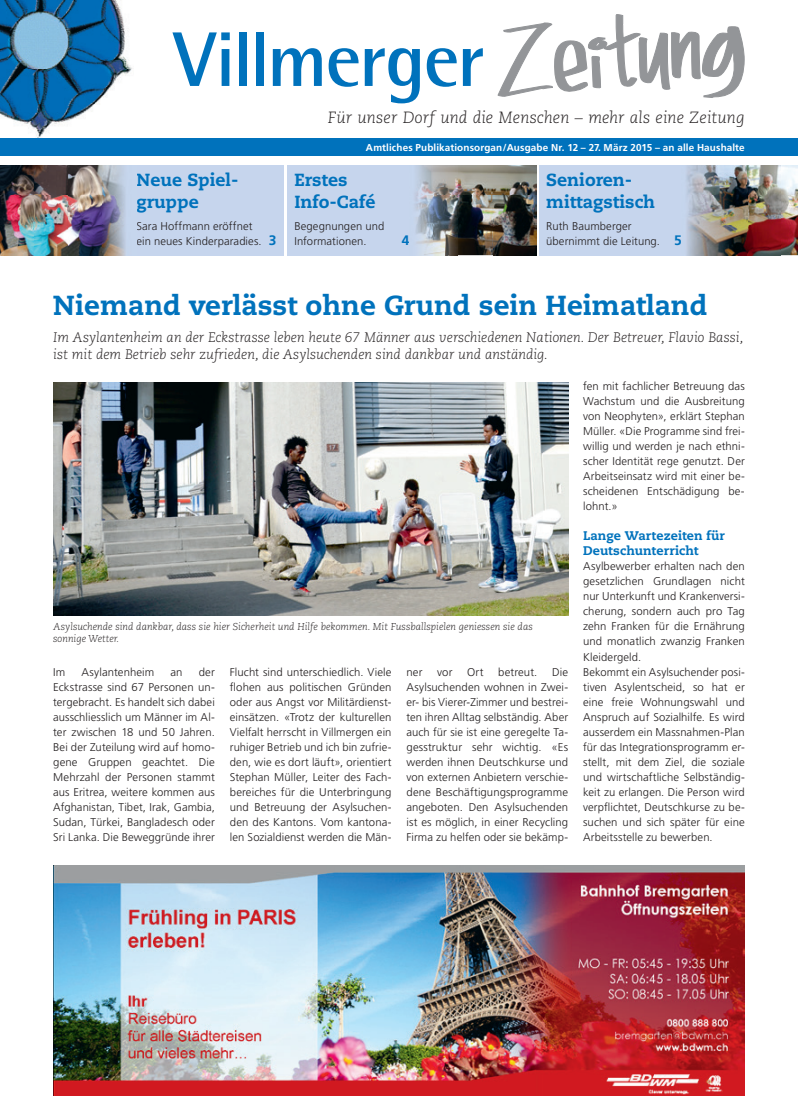
<style>
.page{position:relative;width:798px;height:1117px;background:#fff}
.page>*{position:absolute;margin:0;border:0;box-sizing:border-box;transform-origin:0 0}
.t1{font:700 77.5px "Rotis Semi Sans";letter-spacing:-.03em;color:#0072bc}
.t2{font:800 27.5px "Caecilia";color:#0072bc}
.t3{font:800 17.5px/22.5px "Caecilia";color:#0072bc}
.t4{font:italic 300 16.25px "Caecilia";letter-spacing:.005em;color:#231f20}
.t5{font:italic 300 13.75px/16.5px "Caecilia";color:#231f20}
.t6{font:700 13.75px "Frutiger";color:#0072bc}
.t7{font:800 12.5px/15px "Caecilia";letter-spacing:.005em;color:#0072bc}
.t8{font:300 11.25px/15px "Frutiger";letter-spacing:.01em;color:#231f20}
.t9{font:italic 300 10px/12px "Caecilia";color:#231f20}
.t10{font:700 10px "Frutiger";letter-spacing:.015em;color:#fff}
.s1{font-weight:700;font-size:13.75px;color:#0072bc}
</style>
<div class="page">
<div style="left:0;top:138px;width:797px;height:18px;background:#0072bc"></div>
<svg style="left:497px;top:14px;width:247px;height:84px"></svg>
<img style="left:0;top:0;width:132px;height:138px">
<div style="left:0;top:165px;width:283px;height:90px;background:#c6d5ed"></div>
<div style="left:287px;top:165px;width:170px;height:90px;background:#c6d5ed"></div>
<div style="left:539px;top:165px;width:241px;height:90px;background:#c6d5ed"></div>
<img style="left:0;top:165px;width:34px;height:30px">
<img style="left:0;top:195px;width:34px;height:30px">
<img style="left:34px;top:255px;width:34px;height:1px">
<img style="left:68px;top:255px;width:34px;height:1px">
<img style="left:102px;top:255px;width:34px;height:1px">
<img style="left:34px;top:165px;width:91px;height:60px">
<img style="left:0;top:225px;width:126px;height:30px">
<img style="left:457px;top:165px;width:78px;height:60px">
<img style="left:409px;top:255px;width:42px;height:1px">
<img style="left:457px;top:225px;width:78px;height:30px">
<img style="left:415px;top:165px;width:42px;height:90px">
<img style="left:747px;top:165px;width:50px;height:60px">
<img style="left:681px;top:255px;width:39px;height:1px">
<img style="left:720px;top:255px;width:39px;height:1px">
<img style="left:780px;top:225px;width:17px;height:30px">
<img style="left:686px;top:165px;width:61px;height:90px">
<img style="left:747px;top:225px;width:33px;height:30px">
<img style="left:53px;top:382px;width:515px;height:233px">
<img style="left:53px;top:865px;width:691px;height:230px">
<h1 class="t1" style="left:174px;top:12px;width:312px">Villmerger</h1>
<h3 class="t4" style="left:327px;top:108px;width:418px">Für unser Dorf und die Menschen – mehr als eine Zeitung</h3>
<p class="t10" style="left:366px;top:141px;width:380px">Amtliches Publikationsorgan/Ausgabe Nr. 12 – 27. März 2015 – an alle Haushalte</p>
<h3 class="t3" style="left:136px;top:168px;width:104px">Neue Spiel&shy;gruppe</h3>
<p class="t8" style="left:136px;top:219px;width:142px">Sara Hoffmann eröffnet<br>ein neues Kinderparadies. <span class="s1">3</span></p>
<h3 class="t3" style="left:546px;top:168px;width:110px">Senioren&shy;mittagstisch</h3>
<p class="t8" style="left:546px;top:219px;width:137px">Ruth Baumberger übernimmt die Leitung. <span class="s1">5</span></p>
<h3 class="t3" style="left:294px;top:168px;width:83px">Erstes<br>Info-Café</h3>
<p class="t8" style="left:294px;top:219px;width:91px">Begegnungen und<br>Informationen.</p>
<p class="t6" style="left:402px;top:232px;width:9px">4</p>
<h2 class="t2" style="left:53px;top:288px;width:655px">Niemand verlässt ohne Grund sein Heimatland</h2>
<p class="t5" style="left:53px;top:329px;width:691px">Im Asylantenheim an der Eckstrasse leben heute 67 Männer aus verschiedenen Nationen. Der Betreuer, Flavio Bassi, ist mit dem Betrieb sehr zufrieden, die Asylsuchenden sind dankbar und anständig.</p>
<p class="t9" style="left:53px;top:621px;width:481px">Asylsuchende sind dankbar, dass sie hier Sicherheit und Hilfe bekommen. Mit Fussballspielen geniessen sie das sonnige Wetter.</p>
<p class="t8" style="left:53px;top:664px;width:163px;text-align:justify;text-indent:145px">der Eckstras se sind 67 Personen un&shy;tergebracht. Es handelt sich dabei ausschliesslich um Männer im Al&shy;ter zwischen 18 und 50 Jahren.<br>Bei der Zuteilung wird auf homo&shy;gene Gruppen geachtet. Die Mehrzahl der Personen stammt aus Eritrea, weitere kommen aus Afghanistan, Tibet, Irak, Gambia, Sudan, Türkei, Bangladesch oder Sri Lanka. Die Beweggründe ihrer</p>
<p class="t8" style="left:230px;top:664px;width:163px;text-align:justify">Flucht sind unterschiedlich. Viele flohen aus politischen Gründen oder aus Angst vor Militärdienst&shy;einsätzen. «Trotz der kulturellen Vielfalt herrscht in Villmergen ein ruhiger Betrieb und ich bin zufrie&shy;den, wie es dort läuft», orientiert Stephan Müller, Leiter des Fach&shy;bereiches für die Unterbringung und Betreuung der Asylsuchen&shy;den des Kantons. Vom kantona&shy;len Sozialdienst werden die Män-</p>
<p class="t8" style="left:406px;top:664px;width:17px">ner</p>
<p class="t8" style="left:437px;top:664px;width:17px">vor</p>
<p class="t8" style="left:467px;top:664px;width:18px">Ort</p>
<p class="t8" style="left:498px;top:664px;width:41px">betreut.</p>
<p class="t8" style="left:53px;top:664px;width:14px">Im</p>
<p class="t8" style="left:82px;top:664px;width:74px">Asylantenheim</p>
<p class="t8" style="left:170px;top:664px;width:14px">an</p>
<p class="t8" style="left:406px;top:664px;width:163px;text-align:justify;text-indent:145px">Die Asylsuchenden wohnen in Zwei&shy;er- bis Vierer-Zimmer und bestrei&shy;ten ihren Alltag selbständig. Aber auch für sie ist eine geregelte Ta&shy;gesstruktur sehr wichtig. «Es werden ihnen Deutschkurse und von externen Anbietern verschie&shy;dene Beschäftigungsprogramme angeboten. Den Asylsuchenden ist es möglich, in einer Recycling Firma zu helfen oder sie bekämp-</p>
<p class="t8" style="left:583px;top:379px;width:163px;text-align:justify">fen mit fachlicher Betreuung das Wachstum und die Ausbreitung von Neophyten», erklärt Stephan Müller. «Die Programme sind frei&shy;willig und werden je nach ethni&shy;scher Identität rege genutzt. Der Arbeitseinsatz wird mit einer be&shy;scheidenen Entschädigung be&shy;lohnt.»</p>
<p class="t7" style="left:583px;top:528px;width:143px">Lange Wartezeiten für<br>Deutschunterricht</p>
<p class="t8" style="left:583px;top:559px;width:163px">Asylbewerber erhalten nach den gesetzlichen Grundlagen nicht nur Unterkunft und Krankenversi&shy;cherung, sondern auch pro Tag zehn Franken für die Ernährung und monatlich zwanzig Franken<br>Kleidergeld.<br>Bekommt ein Asylsuchender posi&shy;tiven Asylentscheid, so hat er eine freie Wohnungswahl und<br>Anspruch auf Sozialhilfe. Es wird ausserdem ein Massnahmen-Plan für das Integrationsprogramm er&shy;stellt, mit dem Ziel, die soziale und wirtschaftliche Selbständig&shy;keit zu erlangen. Die Person wird verpflichtet, Deutschkurse zu be&shy;suchen und sich später für eine<br>Arbeitsstelle zu bewerben.</p>
</div>
